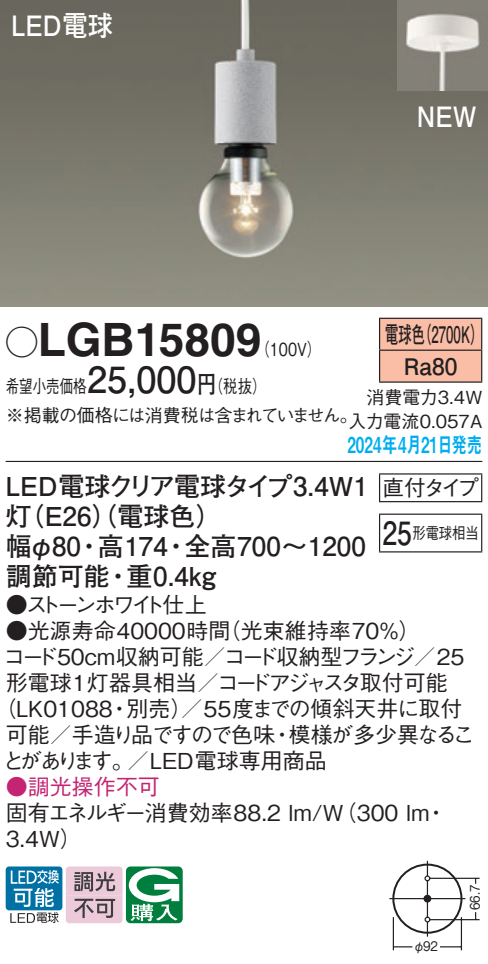
<style>
.page{position:relative;width:488px;height:964px;background:#fff}
.page>*{position:absolute;margin:0;border:0;box-sizing:border-box;transform-origin:0 0}
.t1{font:700 46px "Helvetica LT Std";color:#231f20}
.t2{font:700 28px "Futo Go B101 Pro";color:#fff;scale:.9 1}
.t3{font:700 26px/30px "Futo Go B101 Pro";color:#231f20}
.t4{font:700 22.8px/32px "Futo Go B101 Pro";color:#231f20;text-align:center;scale:.58 1}
.t5{font:500 22px/26px "Gothic BBB Pro";color:#231f20}
.t6{font:500 22px "Gothic BBB Pro";letter-spacing:-.02em;color:#231f20}
.t7{font:500 22px "Gothic BBB Pro";letter-spacing:-.075em;color:#231f20}
.t8{font:22px "Midashi Go Pro MB31";color:#00aeef;scale:.7 1}
.t9{font:500 22px "Gothic BBB Pro";letter-spacing:-.17em;color:#231f20}
.t10{font:500 22px "Gothic BBB Pro";color:#c42573}
.t11{font:500 18px/37.6px "Gothic BBB Pro";color:#231f20;scale:.8 1}
.t12{font:500 18px "Gothic BBB Pro";letter-spacing:-.065em;color:#231f20}
.t13{font:500 18px/24px "Gothic BBB Pro";color:#231f20;text-align:right}
.t14{font:500 16px "Gothic BBB Pro";color:#231f20;scale:.83 1}
.t15{font:500 13.2px "Gothic BBB Pro";color:#231f20;scale:.9 1}
.s1{font-family:"Ford Classification 1";font-weight:400;font-size:32px}
.s2{font-family:"Futo Go B101 Pro";font-weight:700;font-size:36px}
.s3{font-family:"Futo Go B101 Pro";font-weight:700;font-size:24px}
.s4{font-family:"Futo Go B101 Pro";font-weight:700;font-size:32px}
</style>
<div class="page">
<img style="left:0;top:0;width:488px;height:306px">
<img style="left:397px;top:0;width:91px;height:91px">
<div style="left:380px;top:319px;width:101px;height:62px;background:#fabda6"></div>
<hr style="left:379px;top:317px;width:103px;height:2px;background:#231f20">
<hr style="left:379px;top:319px;width:1px;height:30px;background:#231f20">
<hr style="left:481px;top:319px;width:1px;height:30px;background:#231f20">
<hr style="left:379px;top:349px;width:103px;height:2px;background:#231f20">
<hr style="left:379px;top:351px;width:1px;height:30px;background:#231f20">
<hr style="left:481px;top:351px;width:1px;height:30px;background:#231f20">
<hr style="left:379px;top:381px;width:103px;height:2px;background:#231f20">
<hr style="left:6px;top:460px;width:476px;height:2px;background:#231f20">
<svg style="left:379px;top:474px;width:1px;height:27px"></svg>
<hr style="left:379px;top:473px;width:103px;height:1px;background:#231f20">
<svg style="left:481px;top:474px;width:1px;height:27px"></svg>
<hr style="left:379px;top:501px;width:103px;height:1px;background:#231f20">
<hr style="left:379px;top:514px;width:1px;height:37px;background:#231f20">
<hr style="left:379px;top:513px;width:103px;height:2px;background:#231f20">
<hr style="left:481px;top:514px;width:1px;height:37px;background:#231f20">
<hr style="left:379px;top:551px;width:103px;height:1px;background:#231f20">
<div style="left:392px;top:863px;width:70px;height:70px;border:2px solid #231f20;border-radius:50%"></div>
<hr style="left:389px;top:897px;width:76px;height:2px;background:#231f20">
<hr style="left:426px;top:880px;width:2px;height:37px;background:#231f20">
<svg style="left:424px;top:860px;width:6px;height:21px"></svg>
<svg style="left:424px;top:916px;width:6px;height:20px"></svg>
<div style="left:423px;top:894px;width:8px;height:8px;background:#231f20;border-radius:50%"></div>
<hr style="left:429px;top:877px;width:50px;height:1px;background:#231f20">
<hr style="left:429px;top:918px;width:50px;height:2px;background:#231f20">
<hr style="left:460px;top:917px;width:2px;height:33px;background:#231f20">
<hr style="left:392px;top:917px;width:2px;height:33px;background:#231f20">
<svg style="left:394px;top:946px;width:18px;height:1px"></svg>
<svg style="left:440px;top:946px;width:21px;height:1px"></svg>
<div style="left:6px;top:866px;width:56px;height:44px;background:#0071a5;border-radius:3px"></div>
<svg style="left:10px;top:912px;width:49px;height:10px"></svg>
<svg style="left:11px;top:870px;width:48px;height:36px"></svg>
<svg style="left:66px;top:866px;width:117px;height:57px"></svg>
<p class="t2" style="left:11px;top:3px;width:114px">LED電球</p>
<p class="t2" style="left:416px;top:94px;width:68px">NEW</p>
<h1 class="t1" style="left:6px;top:311px;width:257px"><span class="s1">A</span>LGB15809</h1>
<p class="t4" style="left:385px;top:315px;width:171px">電球色（2700K）<br>Ra80</p>
<p class="t13" style="left:348px;top:383px;width:135px">消費電力3.4W入力電流0.057A</p>
<p class="t8" style="left:347px;top:426px;width:194px">2024年4月21日発売</p>
<p class="t3" style="left:6px;top:468px;width:363px">LED電球クリア電球タイプ3.4W1灯（E26（）電球色）<br>幅φ80・高174・全高700～1200調節可能・重0.4kg</p>
<p class="t9" style="left:6px;top:586px;width:202px">●ストーンホワイト仕上</p>
<p class="t5" style="left:6px;top:614px;width:416px">●光源寿命40000時間（光束維持率70％）</p>
<p class="t6" style="left:3px;top:638px;width:462px">コード50cm収納可能／コード収納型フランジ／25</p>
<p class="t5" style="left:6px;top:666px;width:443px">形電球1灯器具相当／コードアジャスタ取付可能</p>
<p class="t5" style="left:-6px;top:692px;width:470px">（LK01088・別売）／55度までの傾斜天井に取付</p>
<p class="t7" style="left:6px;top:716px;width:470px">可能／手造り品ですので色味・模様が多少異なるこ</p>
<p class="t5" style="left:3px;top:744px;width:325px">とがあります。／LED電球専用商品</p>
<p class="t10" style="left:6px;top:768px;width:155px">●調光操作不可</p>
<p class="t5" style="left:6px;top:796px;width:443px">固有エネルギー消費効率88.2 lm/W（300 lm・<br>3.4W）</p>
<p class="t11" style="left:6px;top:328px;width:396px;text-indent:250px">（100V）希望小売価格<span class="s2">25,000</span><span class="s3">円</span>（税抜）</p>
<p class="t12" style="left:6px;top:400px;width:353px">※掲載の価格には消費税は含まれていません。</p>
<p class="t5" style="left:382px;top:472px;width:98px">直付タイプ</p>
<p class="t14" style="left:382px;top:520px;width:118px"><span class="s4">25</span>形電球相当</p>
<p class="t15" style="left:413px;top:935px;width:29px">φ92</p>
<p class="t15" style="left:464px;top:910px;width:30px;rotate:-90deg">66.7</p>
</div>
